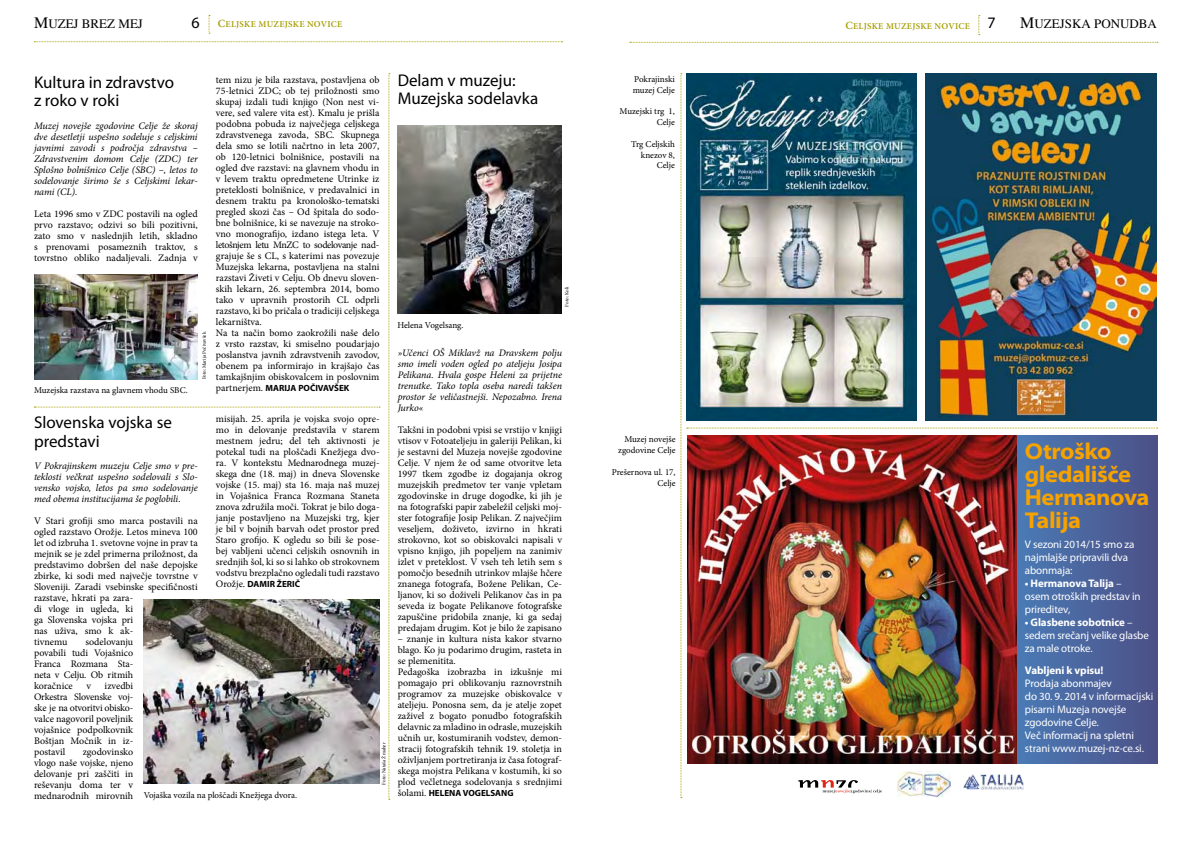
<style>
.page{position:relative;width:1191px;height:842px;background:#fff}
.page>*{position:absolute;margin:0;border:0;box-sizing:border-box;transform-origin:0 0}
.t1{font:700 semi-expanded 23px/23px "Myriad Pro";letter-spacing:-.02em;color:#f6a200}
.t2{font:17px/18px "Myriad Pro";color:#000}
.t3{font:13px "Nimbus Rom No 9 LCE";color:#000}
.t4{font:11px/13px "Myriad Pro";letter-spacing:-.01em;color:#fff}
.t5{font:700 11px "Myriad Pro";letter-spacing:-.01em;color:#fff}
.t6{font:10px/11px "Minion Pro";color:#000;text-align:justify}
.t7{font:italic 10px/11px "Minion Pro";letter-spacing:-.005em;color:#000;text-align:justify}
.t8{font:9px/10.8px "Minion Pro";color:#000;text-align:right}
.t9{font:700 9px "Myriad Pro";color:#000}
.t10{font:600 9px "Minion Pro";letter-spacing:.03em;color:#a59d00}
.t11{font:5px "Minion Pro";letter-spacing:-.005em;color:#000}
.s1{font-size:16px}
.s2{font-family:"Myriad Pro";font-weight:400;font-size:16px;color:#000}
.s3{font-size:11px}
.s4{font-family:"Minion Pro";font-weight:400;font-size:10px}
.s5{font-weight:700}
</style>
<div class="page">
<svg style="left:34px;top:41px;width:528px;height:1px"></svg>
<svg style="left:209px;top:15px;width:1px;height:19px"></svg>
<svg style="left:630px;top:42px;width:528px;height:1px"></svg>
<svg style="left:978px;top:15px;width:2px;height:20px"></svg>
<svg style="left:388px;top:73px;width:2px;height:727px"></svg>
<svg style="left:34px;top:407px;width:346px;height:1px"></svg>
<img style="left:397px;top:126px;width:165px;height:188px">
<img style="left:144px;top:600px;width:235px;height:184px">
<img style="left:34px;top:275px;width:164px;height:104px">
<img style="left:680px;top:73px;width:477px;height:725px">
<h3 class="t3" style="left:34px;top:16px;width:110px"><span class="s1">M</span>UZEJ BREZ MEJ</h3>
<p class="t10" style="left:191px;top:18px;width:153px"><span class="s2">6</span> <span class="s3">C</span>ELJSKE MUZEJSKE NOVICE</p>
<p class="t10" style="left:845px;top:20px;width:152px"><span class="s3">C</span>ELJSKE MUZEJSKE NOVICE <span class="s2">7</span></p>
<h3 class="t3" style="left:1020px;top:16px;width:138px"><span class="s1">M</span>UZEJSKA PONUDBA</h3>
<p class="t6" style="left:216px;top:74px;width:165px;text-align:left">tem nizu je bila razstava, postavljena ob 75-letnici ZDC; ob tej priložnosti smo skupaj izdali tudi knjigo (Non nest vi&shy;vere, sed valere vita est). Kmalu je prišla podobna pobuda iz največjega celjskega zdravstvenega zavoda, SBC. Skupnega dela smo se lotili načrtno in leta 2007, ob 120-letnici bolnišnice, postavili na ogled dve razstavi: na glavnem vhodu in v levem traktu opredmetene Utrinke iz preteklosti bolnišnice, v predavalnici in desnem traktu pa kronološko-tematski pregled skozi čas – Od špitala do sodo&shy;bne bolnišnice, ki se navezuje na stroko&shy;vno monografijo, izdano istega leta. V letošnjem letu MnZC to sodelovanje nad&shy;grajuje še s CL, s katerimi nas povezuje Muzejska lekarna, postavljena na stalni razstavi Živeti v Celju. Ob dnevu sloven&shy;skih lekarn, 26. septembra 2014, bomo tako v upravnih prostorih CL odprli razstavo, ki bo pričala o tradiciji celjskega lekarništva.<br>Na ta način bomo zaokrožili naše delo z vrsto razstav, ki smiselno poudarjajo poslanstva javnih zdravstvenih zavodov, obenem pa informirajo in krajšajo čas tamkajšnjim obiskovalcem in poslovnim</p>
<h2 class="t2" style="left:34px;top:74px;width:141px">Kultura in zdravstvo z roko v roki</h2>
<p class="t7" style="left:34px;top:121px;width:165px">Muzej novejše zgodovine Celje že skoraj dve desetletji uspešno sodeluje s celjskimi javnimi zavodi s področja zdravstva – Zdravstvenim domom Celje (ZDC) ter Splošno bolnišnico Celje (SBC) –, letos to sodelovanje širimo še s Celjskimi lekar&shy;nami (CL).</p>
<p class="t6" style="left:34px;top:209px;width:165px">Leta 1996 smo v ZDC postavili na ogled prvo razstavo; odzivi so bili pozitivni, zato smo v naslednjih letih, skladno s prenovami posameznih traktov, s tovrstno obliko nadaljevali. Zadnja v</p>
<p class="t11" style="left:201px;top:379px;width:49px;rotate:-90deg">Foto: Marija Počivavšek</p>
<p class="t8" style="left:34px;top:385px;width:155px">Muzejska razstava na glavnem vhodu SBC.</p>
<p class="t9" style="left:216px;top:383px;width:135px"><span class="s4">partnerjem.</span> MARIJA POČIVAVŠEK</p>
<p class="t6" style="left:216px;top:413px;width:165px">misijah. 25. aprila je vojska svojo opre&shy;mo in delovanje predstavila v starem mestnem jedru; del teh aktivnosti je potekal tudi na ploščadi Knežjega dvo&shy;ra. V kontekstu Mednarodnega muzej&shy;skega dne (18. maj) in dneva Slovenske vojske (15. maj) sta 16. maja naš muzej in Vojašnica Franca Rozmana Staneta znova združila moči. Tokrat je bilo doga&shy;janje postavljeno na Muzejski trg, kjer je bil v bojnih barvah odet prostor pred Staro grofijo. K ogledu so bili še pose&shy;bej vabljeni učenci celjskih osnovnih in srednjih šol, ki so si lahko ob strokovnem vodstvu brezplačno ogledali tudi razstavo</p>
<p class="t9" style="left:216px;top:579px;width:86px"><span class="s4">Orožje.</span> DAMIR ŽERIČ</p>
<h2 class="t2" style="left:34px;top:413px;width:139px;line-height:19px">Slovenska vojska se predstavi</h2>
<p class="t7" style="left:34px;top:460px;width:165px">V Pokrajinskem muzeju Celje smo v pre&shy;teklosti večkrat uspešno sodelovali s Slo&shy;vensko vojsko, letos pa smo sodelovanje med obema institucijama še poglobili.</p>
<p class="t6" style="left:34px;top:515px;width:165px;text-align:left">V Stari grofiji smo marca postavili na ogled razstavo Orožje. Letos mineva 100 let od izbruha 1. svetovne vojne in prav ta mejnik se je zdel primerna priložnost, da predstavimo dobršen del naše depojske zbirke, ki sodi med največje tovrstne v<br>Sloveniji. Zaradi vsebinske specifičnosti razstave, hkrati pa zara-<br>di vloge in ugleda, ki<br>ga Slovenska vojska pri<br>nas uživa, smo k ak-<br>tivnemu</p>
<p class="t6" style="left:34px;top:636px;width:101px;text-indent:51px">sodelovanju povabili tudi Vojašnico Franca Rozmana Sta&shy;neta v Celju. Ob ritmih koračnice</p>
<p class="t6" style="left:34px;top:680px;width:101px;text-indent:71px">izvedbi Orkestra Slovenske voj&shy;ske je na otvoritvi obisko&shy;valce nagovoril poveljnik vojašnice podpolkovnik Boštjan Močnik in iz&shy;postavil</p>
<p class="t6" style="left:86px;top:680px;width:6px">v</p>
<p class="t11" style="left:381px;top:784px;width:43px;rotate:-90deg">Foto: Nataša Žmaher</p>
<p class="t6" style="left:34px;top:746px;width:101px;text-indent:49px">zgodovinsko vlogo naše vojske, njeno delovanje pri zaščiti in reševanju doma ter v mednarodnih mirovnih</p>
<p class="t8" style="left:144px;top:789px;width:155px">Vojaška vozila na ploščadi Knežjega dvora.</p>
<h2 class="t2" style="left:398px;top:72px;width:142px">Delam v muzeju:<br>Muzejska sodelavka</h2>
<p class="t8" style="left:397px;top:320px;width:68px">Helena Vogelsang.</p>
<p class="t11" style="left:563px;top:306px;width:21px;rotate:-90deg">Foto: Koli</p>
<p class="t7" style="left:398px;top:347px;width:166px">»Učenci OŠ Miklavž na Dravskem polju smo imeli voden ogled po ateljeju Josipa Pelikana. Hvala gospe Heleni za prijetne trenutke. Tako topla oseba naredi takšen prostor še veličastnejši. Nepozabno. Irena Jurko«</p>
<p class="t6" style="left:398px;top:424px;width:166px">Takšni in podobni vpisi se vrstijo v knjigi vtisov v Fotoateljeju in galeriji Pelikan, ki je sestavni del Muzeja novejše zgodovine Celje. V njem že od same otvoritve leta 1997 tkem zgodbe iz dogajanja okrog muzejskih predmetov ter vanje vpletam zgodovinske in druge dogodke, ki jih je na fotografski papir zabeležil celjski moj&shy;ster fotografije Josip Pelikan. Z največjim veseljem, doživeto, izvirno in hkrati strokovno, kot so obiskovalci napisali v vpisno knjigo, jih popeljem na zanimiv izlet v preteklost. V vseh teh letih sem s pomočjo besednih utrinkov mlajše hčere znanega fotografa, Božene Pelikan, Ce&shy;ljanov, ki so doživeli Pelikanov čas in pa seveda iz bogate Pelikanove fotografske zapuščine pridobila znanje, ki ga sedaj predajam drugim. Kot je bilo že zapisano</p>
<p class="t6" style="left:398px;top:633px;width:166px;text-align:left">– znanje in kultura nista kakor stvarno blago. Ko ju podarimo drugim, rasteta in se plemenitita.<br>Pedagoška izobrazba in izkušnje mi pomagajo pri oblikovanju raznovrstnih programov za muzejske obiskovalce v ateljeju. Ponosna sem, da je atelje zopet zaživel z bogato ponudbo fotografskih delavnic za mladino in odrasle, muzejskih učnih ur, kostumiranih vodstev, demon&shy;stracij fotografskih tehnik 19. stoletja in oživljanjem portretiranja iz časa fotograf&shy;skega mojstra Pelikana v kostumih, ki so plod večletnega sodelovanja s srednjimi</p>
<p class="t9" style="left:398px;top:788px;width:117px"><span class="s4">šolami.</span> HELENA VOGELSANG</p>
<p class="t8" style="left:633px;top:74px;width:44px;text-align:left">Pokrajinski muzej Celje</p>
<p class="t8" style="left:619px;top:106px;width:57px">Muzejski trg 1,<br>Celje</p>
<p class="t8" style="left:631px;top:139px;width:45px">Trg Celjskih knezov 8,<br>Celje</p>
<p class="t8" style="left:618px;top:434px;width:59px">Muzej novejše zgodovine Celje</p>
<p class="t8" style="left:611px;top:466px;width:65px">Prešernova ul. 17,<br>Celje</p>
<h1 class="t1" style="left:1025px;top:440px;width:126px">Otroško gledališče<br>Hermanova<br>Talija</h1>
<p class="t4" style="left:1025px;top:538px;width:111px">V sezoni 2014/15 smo za najmlajše pripravili dva abonmaja:</p>
<p class="t4" style="left:1025px;top:577px;width:117px"><span class="s5">•</span> <span class="s5">Hermanova Talija</span> – osem otroških predstav in prireditev,</p>
<p class="t4" style="left:1025px;top:616px;width:125px"><span class="s5">•</span> <span class="s5">Glasbene sobotnice</span> – sedem srečanj velike glasbe za male otroke.</p>
<p class="t5" style="left:1025px;top:665px;width:80px">Vabljeni k vpisu!</p>
<p class="t4" style="left:1025px;top:677px;width:130px">Prodaja abonmajev<br>do 30. 9. 2014 v informacijski pisarni Muzeja novejše zgodovine Celje.<br>Več informacij na spletni strani www.muzej-nz-ce.si.</p>
</div>
